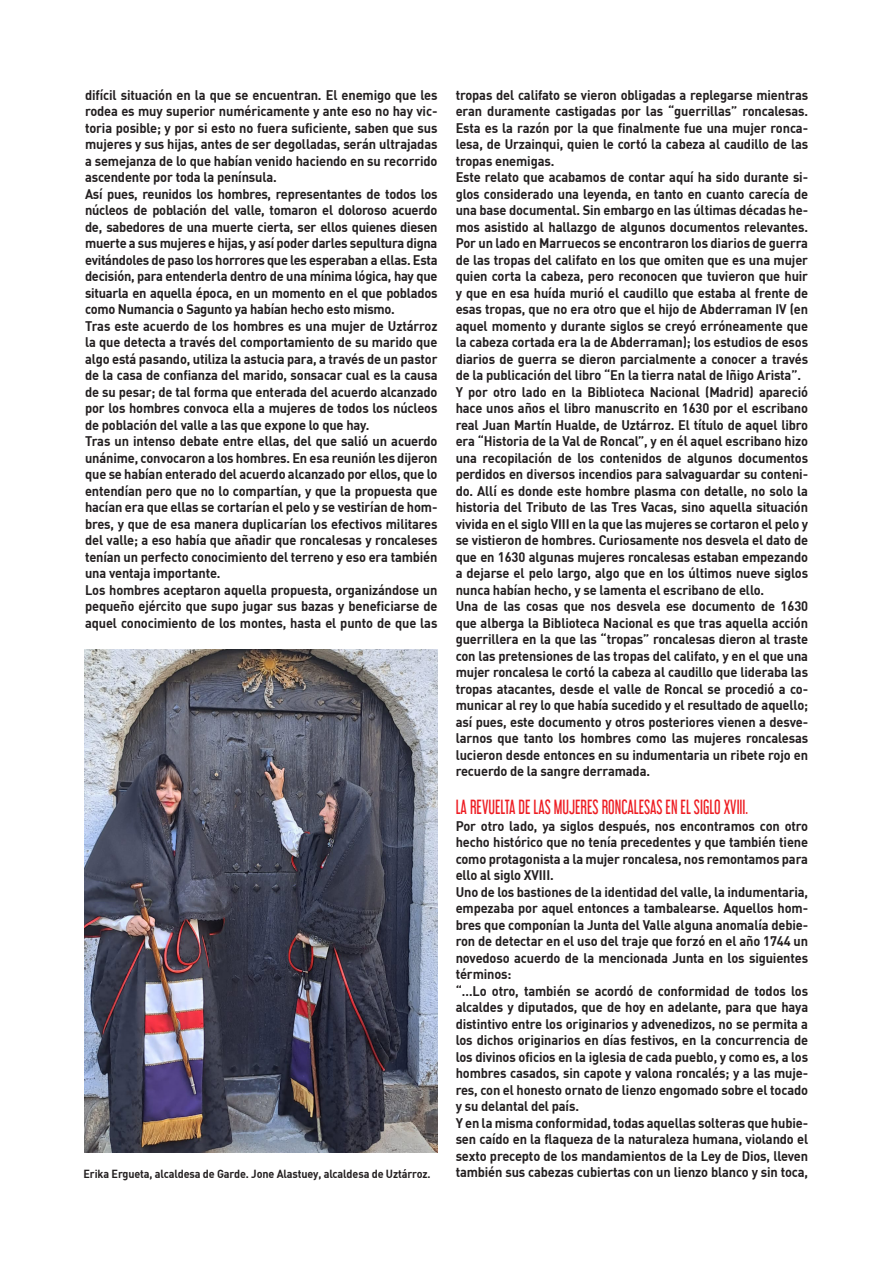
<style>
.page{position:relative;width:893px;height:1263px;background:#fff}
.page>*{position:absolute;margin:0;border:0;box-sizing:border-box;transform-origin:0 0}
.texto_normal{font:18px "Libel Suit Rg";color:#ee1d23;scale:.9 1}
.texto_normal-2{font:700 13.65px/16.5px "DIN";letter-spacing:-.01em;color:#231f20;text-align:justify;scale:.94 1}
.texto_normal-3{font:700 11.55px "DIN";letter-spacing:-.01em;color:#231f20;scale:.94 1}
</style>
<div class="page">
<img style="left:84px;top:649px;width:353px;height:503px">
<p class="texto_normal-2" style="left:85px;top:86px;width:376px">difícil situación en la que se encuentran. El enemigo que les rodea es muy superior numéricamente y ante eso no hay vic&shy;toria posible; y por si esto no fuera suficiente, saben que sus mujeres y sus hijas, antes de ser degolladas, serán ultrajadas a semejanza de lo que habían venido haciendo en su recorrido ascendente por toda la península.</p>
<p class="texto_normal-2" style="left:85px;top:185px;width:376px">Así pues, reunidos los hombres, representantes de todos los núcleos de población del valle, tomaron el doloroso acuerdo de, sabedores de una muerte cierta, ser ellos quienes diesen muerte a sus mujeres e hijas, y así poder darles sepultura digna evitándoles de paso los horrores que les esperaban a ellas. Esta decisión, para entenderla dentro de una mínima lógica, hay que situarla en aquella época, en un momento en el que poblados como Numancia o Sagunto ya habían hecho esto mismo.</p>
<p class="texto_normal-2" style="left:85px;top:317px;width:376px">Tras este acuerdo de los hombres es una mujer de Uztárroz la que detecta a través del comportamiento de su marido que algo está pasando, utiliza la astucia para, a través de un pastor de la casa de confianza del marido, sonsacar cual es la causa de su pesar; de tal forma que enterada del acuerdo alcanzado por los hombres convoca ella a mujeres de todos los núcleos de población del valle a las que expone lo que hay.</p>
<p class="texto_normal-2" style="left:85px;top:432px;width:376px">Tras un intenso debate entre ellas, del que salió un acuerdo unánime, convocaron a los hombres. En esa reunión les dijeron que se habían enterado del acuerdo alcanzado por ellos, que lo entendían pero que no lo compartían, y que la propuesta que hacían era que ellas se cortarían el pelo y se vestirían de hom&shy;bres, y que de esa manera duplicarían los efectivos militares del valle; a eso había que añadir que roncalesas y roncaleses tenían un perfecto conocimiento del terreno y eso era también una ventaja importante.</p>
<p class="texto_normal-2" style="left:85px;top:581px;width:376px">Los hombres aceptaron aquella propuesta, organizándose un pequeño ejército que supo jugar sus bazas y beneficiarse de aquel conocimiento de los montes, hasta el punto de que las</p>
<p class="texto_normal-2" style="left:456px;top:86px;width:376px">tropas del califato se vieron obligadas a replegarse mientras eran duramente castigadas por las “guerrillas” roncalesas.<br>Esta es la razón por la que finalmente fue una mujer ronca&shy;lesa, de Urzainqui, quien le cortó la cabeza al caudillo de las tropas enemigas.</p>
<p class="texto_normal-2" style="left:456px;top:168px;width:376px">Este relato que acabamos de contar aquí ha sido durante si&shy;glos considerado una leyenda, en tanto en cuanto carecía de una base documental. Sin embargo en las últimas décadas he&shy;mos asistido al hallazgo de algunos documentos relevantes.<br>Por un lado en Marruecos se encontraron los diarios de guerra de las tropas del califato en los que omiten que es una mujer quien corta la cabeza, pero reconocen que tuvieron que huir y que en esa huída murió el caudillo que estaba al frente de esas tropas, que no era otro que el hijo de Abderraman IV (en aquel momento y durante siglos se creyó erróneamente que la cabeza cortada era la de Abderraman); los estudios de esos diarios de guerra se dieron parcialmente a conocer a través de la publicación del libro “En la tierra natal de Iñigo Arista”.</p>
<p class="texto_normal-2" style="left:456px;top:383px;width:376px">Y por otro lado en la Biblioteca Nacional (Madrid) apareció hace unos años el libro manuscrito en 1630 por el escribano real Juan Martín Hualde, de Uztárroz. El título de aquel libro era “Historia de la Val de Roncal”, y en él aquel escribano hizo una recopilación de los contenidos de algunos documentos perdidos en diversos incendios para salvaguardar su conteni&shy;do. Allí es donde este hombre plasma con detalle, no solo la historia del Tributo de las Tres Vacas, sino aquella situación vivida en el siglo VIII en la que las mujeres se cortaron el pelo y se vistieron de hombres. Curiosamente nos desvela el dato de que en 1630 algunas mujeres roncalesas estaban empezando a dejarse el pelo largo, algo que en los últimos nueve siglos nunca habían hecho, y se lamenta el escribano de ello.</p>
<p class="texto_normal-2" style="left:456px;top:597px;width:376px">Una de las cosas que nos desvela ese documento de 1630 que alberga la Biblioteca Nacional es que tras aquella acción guerrillera en la que las “tropas” roncalesas dieron al traste con las pretensiones de las tropas del califato, y en el que una mujer roncalesa le cortó la cabeza al caudillo que lideraba las tropas atacantes, desde el valle de Roncal se procedió a co&shy;municar al rey lo que había sucedido y el resultado de aquello; así pues, este documento y otros posteriores vienen a desve&shy;larnos que tanto los hombres como las mujeres roncalesas lucieron desde entonces en su indumentaria un ribete rojo en recuerdo de la sangre derramada.</p>
<p class="texto_normal" style="left:456px;top:792px;width:326px">LA REVUELTA DE LAS MUJERES RONCALESAS EN EL SIGLO XVIII.</p>
<p class="texto_normal-2" style="left:456px;top:817px;width:376px">Por otro lado, ya siglos después, nos encontramos con otro hecho histórico que no tenía precedentes y que también tiene como protagonista a la mujer roncalesa, nos remontamos para ello al siglo XVIII.</p>
<p class="texto_normal-2" style="left:456px;top:883px;width:376px">Uno de los bastiones de la identidad del valle, la indumentaria, empezaba por aquel entonces a tambalearse. Aquellos hom&shy;bres que componían la Junta del Valle alguna anomalía debie&shy;ron de detectar en el uso del traje que forzó en el año 1744 un novedoso acuerdo de la mencionada Junta en los siguientes términos:</p>
<p class="texto_normal-2" style="left:456px;top:982px;width:376px">“…Lo otro, también se acordó de conformidad de todos los alcaldes y diputados, que de hoy en adelante, para que haya distintivo entre los originarios y advenedizos, no se permita a los dichos originarios en días festivos, en la concurrencia de los divinos oficios en la iglesia de cada pueblo, y como es, a los hombres casados, sin capote y valona roncalés; y a las muje&shy;res, con el honesto ornato de lienzo engomado sobre el tocado y su delantal del país.</p>
<p class="texto_normal-2" style="left:456px;top:1114px;width:376px">Y en la misma conformidad, todas aquellas solteras que hubie&shy;sen caído en la flaqueza de la naturaleza humana, violando el sexto precepto de los mandamientos de la Ley de Dios, lleven</p>
<p class="texto_normal-3" style="left:84px;top:1166px;width:371px">Erika Ergueta, alcaldesa de Garde. Jone Alastuey, alcaldesa de Uztárroz.</p>
<p class="texto_normal-2" style="left:456px;top:1163px;width:376px">también sus cabezas cubiertas con un lienzo blanco y sin toca,</p>
</div>
